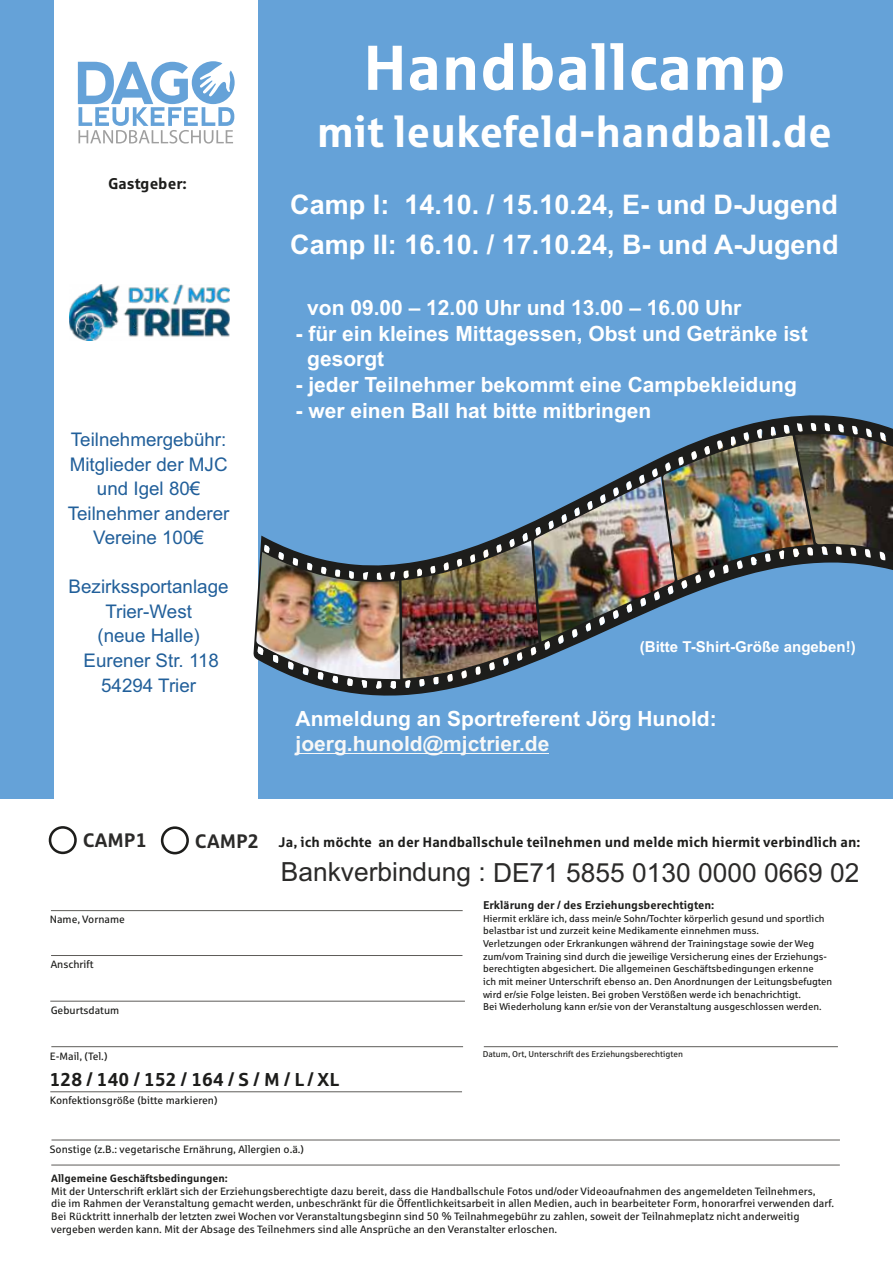
<style>
.page{position:relative;width:893px;height:1263px;background:#65a2d8}
.page>*{position:absolute;margin:0;border:0;box-sizing:border-box;transform-origin:0 0}
.t1{font:700 63.45px "Sparkasse Rg";color:#fff}
.t2{font:700 42.9px "Sparkasse Rg";color:#fff}
.t3{font:700 27px/40.7px "Arial";color:#fff}
.t4{font:26.4px "Arial";color:#2b2a29}
.t5{font:700 21px/25.7px "Arial";color:#fff}
.t6{font:700 21px "Arial";color:#f7f7f7}
.t7{font:700 19.5px "Sparkasse Rg";color:#2b2a29}
.t8{font:18.75px/24.6px "Arial";color:#215f9a;text-align:center}
.t9{font:700 18.75px "Sparkasse Rg";color:#1d1d1b}
.t10{font:700 15.6px "Sparkasse Rg";color:#1d1d1b}
.t11{font:700 15px "Arial";color:#fff}
.t12{font:700 14.1px "Sparkasse Rg";color:#1d1d1b}
.t13{font:700 11.25px "Sparkasse Rg";color:#1d1d1b}
.t14{font:10.65px/12.8px "Sparkasse Rg";color:#1d1d1b}
.t15{font:700 10.65px "Sparkasse Rg";color:#1d1d1b}
.t16{font:9.9px/12.6px "Sparkasse Rg";color:#1d1d1b}
.t17{font:8.55px "Sparkasse Rg";color:#1d1d1b}
</style>
<div class="page">
<div style="left:54px;top:0;width:204px;height:1231px;background:#fff"></div>
<svg style="left:78px;top:61px;width:157px;height:83px"></svg>
<div style="left:0;top:800px;width:893px;height:463px;background:#fff"></div>
<div style="left:49px;top:826px;width:28px;height:28px;border:3px solid #1d1d1b;border-radius:50%"></div>
<div style="left:161px;top:826px;width:28px;height:28px;border:3px solid #1d1d1b;border-radius:50%"></div>
<hr style="left:51px;top:910px;width:412px;height:1px;background:#5e5c59">
<hr style="left:51px;top:1046px;width:412px;height:1px;background:#5e5c59">
<hr style="left:50px;top:1091px;width:412px;height:1px;background:#5e5c59">
<hr style="left:51px;top:955px;width:411px;height:1px;background:#5e5c59">
<hr style="left:52px;top:1139px;width:788px;height:1px;background:#5e5c59">
<hr style="left:484px;top:1046px;width:354px;height:1px;background:#5e5c59">
<hr style="left:51px;top:1165px;width:789px;height:1px;background:#5e5c59">
<hr style="left:50px;top:1001px;width:415px;height:1px;background:#5e5c59">
<img style="left:253px;top:415px;width:640px;height:281px">
<svg style="left:792px;top:548px;width:7px;height:10px"></svg>
<svg style="left:807px;top:546px;width:6px;height:10px"></svg>
<svg style="left:750px;top:556px;width:7px;height:9px"></svg>
<svg style="left:850px;top:547px;width:6px;height:9px"></svg>
<svg style="left:779px;top:550px;width:5px;height:9px"></svg>
<svg style="left:822px;top:546px;width:6px;height:9px"></svg>
<svg style="left:835px;top:546px;width:7px;height:9px"></svg>
<svg style="left:865px;top:548px;width:6px;height:10px"></svg>
<svg style="left:771px;top:427px;width:4px;height:8px"></svg>
<svg style="left:811px;top:422px;width:6px;height:9px"></svg>
<svg style="left:667px;top:585px;width:7px;height:9px"></svg>
<svg style="left:680px;top:580px;width:8px;height:9px"></svg>
<svg style="left:708px;top:564px;width:21px;height:14px"></svg>
<svg style="left:866px;top:428px;width:6px;height:9px"></svg>
<svg style="left:880px;top:552px;width:5px;height:8px"></svg>
<svg style="left:736px;top:560px;width:8px;height:9px"></svg>
<svg style="left:651px;top:468px;width:7px;height:9px"></svg>
<svg style="left:653px;top:591px;width:8px;height:9px"></svg>
<svg style="left:640px;top:598px;width:7px;height:8px"></svg>
<svg style="left:612px;top:610px;width:8px;height:9px"></svg>
<svg style="left:598px;top:616px;width:8px;height:9px"></svg>
<svg style="left:764px;top:553px;width:7px;height:9px"></svg>
<svg style="left:825px;top:423px;width:5px;height:9px"></svg>
<svg style="left:731px;top:436px;width:5px;height:9px"></svg>
<svg style="left:880px;top:432px;width:6px;height:9px"></svg>
<svg style="left:530px;top:647px;width:7px;height:8px"></svg>
<svg style="left:838px;top:424px;width:6px;height:8px"></svg>
<svg style="left:852px;top:426px;width:6px;height:9px"></svg>
<svg style="left:557px;top:635px;width:7px;height:9px"></svg>
<svg style="left:544px;top:641px;width:7px;height:9px"></svg>
<svg style="left:599px;top:494px;width:7px;height:9px"></svg>
<svg style="left:757px;top:429px;width:5px;height:9px"></svg>
<svg style="left:744px;top:432px;width:5px;height:9px"></svg>
<svg style="left:571px;top:629px;width:7px;height:9px"></svg>
<svg style="left:535px;top:527px;width:7px;height:9px"></svg>
<svg style="left:317px;top:672px;width:7px;height:8px"></svg>
<svg style="left:784px;top:424px;width:5px;height:10px"></svg>
<svg style="left:797px;top:423px;width:6px;height:9px"></svg>
<svg style="left:695px;top:574px;width:7px;height:9px"></svg>
<svg style="left:302px;top:667px;width:8px;height:8px"></svg>
<svg style="left:273px;top:655px;width:6px;height:8px"></svg>
<svg style="left:376px;top:681px;width:6px;height:8px"></svg>
<svg style="left:489px;top:662px;width:7px;height:8px"></svg>
<svg style="left:496px;top:544px;width:6px;height:9px"></svg>
<svg style="left:389px;top:681px;width:8px;height:8px"></svg>
<svg style="left:502px;top:657px;width:7px;height:9px"></svg>
<svg style="left:287px;top:661px;width:7px;height:8px"></svg>
<svg style="left:257px;top:646px;width:7px;height:9px"></svg>
<svg style="left:626px;top:604px;width:7px;height:9px"></svg>
<svg style="left:362px;top:680px;width:5px;height:8px"></svg>
<svg style="left:522px;top:533px;width:6px;height:8px"></svg>
<svg style="left:516px;top:652px;width:7px;height:9px"></svg>
<svg style="left:690px;top:440px;width:34px;height:20px"></svg>
<svg style="left:405px;top:680px;width:5px;height:8px"></svg>
<svg style="left:446px;top:674px;width:7px;height:8px"></svg>
<svg style="left:664px;top:462px;width:8px;height:9px"></svg>
<svg style="left:419px;top:679px;width:7px;height:7px"></svg>
<svg style="left:443px;top:562px;width:6px;height:8px"></svg>
<svg style="left:292px;top:558px;width:7px;height:8px"></svg>
<svg style="left:460px;top:670px;width:8px;height:8px"></svg>
<svg style="left:678px;top:457px;width:6px;height:8px"></svg>
<svg style="left:331px;top:676px;width:8px;height:7px"></svg>
<svg style="left:403px;top:568px;width:20px;height:11px"></svg>
<svg style="left:612px;top:475px;width:33px;height:21px"></svg>
<svg style="left:263px;top:545px;width:7px;height:8px"></svg>
<svg style="left:456px;top:559px;width:7px;height:8px"></svg>
<svg style="left:561px;top:514px;width:7px;height:9px"></svg>
<svg style="left:307px;top:563px;width:6px;height:7px"></svg>
<svg style="left:320px;top:567px;width:7px;height:7px"></svg>
<svg style="left:433px;top:677px;width:6px;height:7px"></svg>
<svg style="left:475px;top:666px;width:6px;height:9px"></svg>
<svg style="left:347px;top:678px;width:6px;height:8px"></svg>
<svg style="left:483px;top:549px;width:6px;height:9px"></svg>
<svg style="left:574px;top:501px;width:19px;height:15px"></svg>
<svg style="left:363px;top:572px;width:5px;height:8px"></svg>
<svg style="left:278px;top:552px;width:7px;height:8px"></svg>
<svg style="left:349px;top:571px;width:5px;height:8px"></svg>
<svg style="left:334px;top:569px;width:7px;height:8px"></svg>
<svg style="left:585px;top:623px;width:7px;height:8px"></svg>
<svg style="left:548px;top:521px;width:6px;height:8px"></svg>
<svg style="left:377px;top:572px;width:5px;height:8px"></svg>
<svg style="left:509px;top:539px;width:6px;height:8px"></svg>
<svg style="left:390px;top:571px;width:5px;height:8px"></svg>
<svg style="left:469px;top:554px;width:7px;height:8px"></svg>
<svg style="left:430px;top:566px;width:6px;height:7px"></svg>
<img style="left:70px;top:285px;width:159px;height:55px">
<hr style="left:295px;top:753px;width:254px;height:1px;background:#f7f7f7">
<h3 class="t10" style="left:108px;top:177px;width:80px">Gastgeber:</h3>
<h3 class="t8" style="left:68px;top:429px;width:163px">Teilnehmergebühr:<br>Mitglieder der MJC und Igel 80€<br>Teilnehmer anderer<br>Vereine 100€</h3>
<h3 class="t8" style="left:69px;top:576px;width:162px">Bezirkssportanlage<br>Trier-West<br>(neue Halle)<br>Eurener Str. 118<br>54294 Trier</h3>
<h1 class="t1" style="left:363px;top:43px;width:425px">Handballcamp</h1>
<h2 class="t2" style="left:317px;top:115px;width:517px">mit leukefeld-handball.de</h2>
<h3 class="t3" style="left:290px;top:186px;width:550px">Camp I: 14.10. / 15.10.24, E- und D-Jugend<br>Camp II: 16.10. / 17.10.24, B- und A-Jugend</h3>
<h3 class="t5" style="left:307px;top:297px;width:436px">von 09.00 – 12.00 Uhr und 13.00 – 16.00 Uhr</h3>
<h3 class="t5" style="left:307px;top:323px;width:502px;text-indent:-12px">- für ein kleines Mittagessen, Obst und Getränke ist gesorgt</h3>
<h3 class="t5" style="left:295px;top:374px;width:503px">- jeder Teilnehmer bekommt eine Campbekleidung</h3>
<h3 class="t5" style="left:295px;top:399px;width:357px">- wer einen Ball hat bitte mitbringen</h3>
<h3 class="t11" style="left:640px;top:641px;width:217px">(Bitte T-Shirt-Größe angeben!)</h3>
<h3 class="t5" style="left:295px;top:707px;width:423px">Anmeldung an Sportreferent Jörg Hunold:</h3>
<h3 class="t6" style="left:295px;top:736px;width:255px">joerg.hunold@mjctrier.de</h3>
<h3 class="t7" style="left:83px;top:833px;width:66px">CAMP1</h3>
<h3 class="t7" style="left:195px;top:833px;width:66px">CAMP2</h3>
<h3 class="t12" style="left:279px;top:837px;width:583px">Ja, ich möchte an der Handballschule teilnehmen und melde mich hiermit verbindlich an:</h3>
<h3 class="t4" style="left:281px;top:863px;width:580px">Bankverbindung : DE71 5855 0130 0000 0669 02</h3>
<p class="t14" style="left:50px;top:913px;width:77px">Name, Vorname</p>
<p class="t14" style="left:51px;top:959px;width:44px">Anschrift</p>
<p class="t14" style="left:51px;top:1004px;width:70px">Geburtsdatum</p>
<p class="t14" style="left:50px;top:1051px;width:59px">E-Mail, (Tel.)</p>
<h3 class="t9" style="left:50px;top:1072px;width:291px">128 / 140 / 152 / 164 / S / M / L / XL</h3>
<p class="t14" style="left:50px;top:1095px;width:169px">Konfektionsgröße (bitte markieren)</p>
<p class="t14" style="left:50px;top:1144px;width:256px">Sonstige (z.B.: vegetarische Ernährung, Allergien o.ä.)</p>
<p class="t13" style="left:483px;top:900px;width:233px">Erklärung der / des Erziehungsberechtigten:</p>
<p class="t16" style="left:483px;top:913px;width:351px">Hiermit erkläre ich, dass mein/e Sohn/Tochter körperlich gesund und sportlich belastbar ist und zurzeit keine Medikamente einnehmen muss.<br>Verletzungen oder Erkrankungen während der Trainingstage sowie der Weg zum/vom Training sind durch die jeweilige Versicherung eines der Erziehungs&shy;berechtigten abgesichert. Die allgemeinen Geschäftsbedingungen erkenne<br>ich mit meiner Unterschrift ebenso an. Den Anordnungen der Leitungsbefugten wird er/sie Folge leisten. Bei groben Verstößen werde ich benachrichtigt.<br>Bei Wiederholung kann er/sie von der Veranstaltung ausgeschlossen werden.</p>
<p class="t17" style="left:483px;top:1051px;width:202px">Datum, Ort, Unterschrift des Erziehungsberechtigten</p>
<p class="t15" style="left:51px;top:1174px;width:178px">Allgemeine Geschäftsbedingungen:</p>
<p class="t14" style="left:51px;top:1185px;width:784px">Mit der Unterschrift erklärt sich der Erziehungsberechtigte dazu bereit, dass die Handballschule Fotos und/oder Videoaufnahmen des angemeldeten Teilnehmers,<br>die im Rahmen der Veranstaltung gemacht werden, unbeschränkt für die Öffentlichkeitsarbeit in allen Medien, auch in bearbeiteter Form, honorarfrei verwenden darf.<br>Bei Rücktritt innerhalb der letzten zwei Wochen vor Veranstaltungsbeginn sind 50 % Teilnahmegebühr zu zahlen, soweit der Teilnahmeplatz nicht anderweitig vergeben werden kann. Mit der Absage des Teilnehmers sind alle Ansprüche an den Veranstalter erloschen.</p>
</div>
